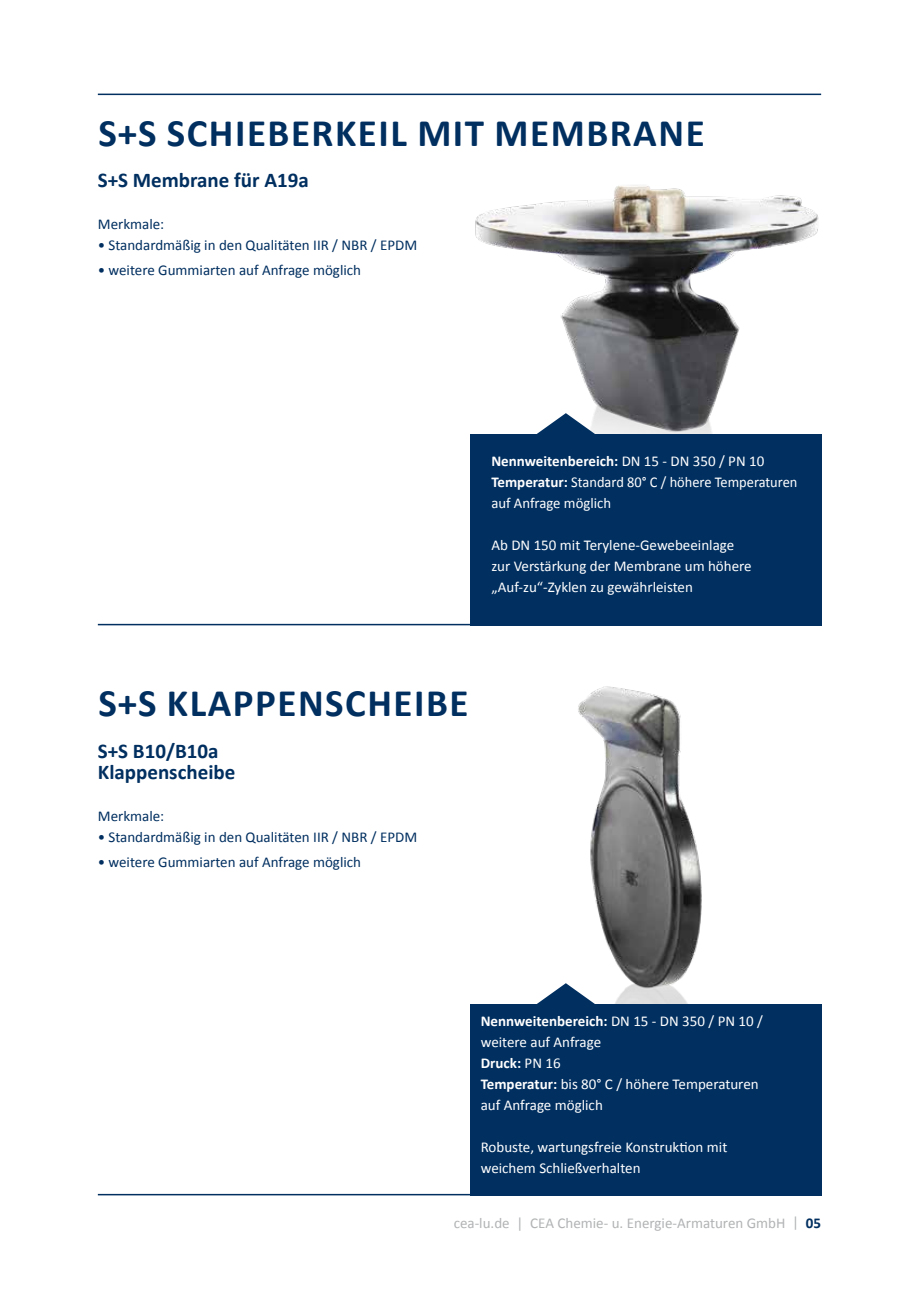
<style>
.page{position:relative;width:919px;height:1289px;background:#fff}
.page>*{position:absolute;margin:0;border:0;box-sizing:border-box;transform-origin:0 0}
.t1{font:700 39px "Calibri";letter-spacing:.04em;color:#002f60}
.t2{font:700 21px/21px "Calibri";color:#002f60}
.t3{font:15px/21px "Calibri";color:#fff}
.t4{font:15px "Calibri";color:#002f60}
.t5{font:15px "Calibri";color:#b1b3b4}
.s1{font-weight:700}
.s2{font-weight:700;color:#002f60}
</style>
<div class="page">
<hr style="left:98px;top:94px;width:723px;height:1px;background:#002f60">
<hr style="left:98px;top:624px;width:723px;height:1px;background:#002f60">
<hr style="left:98px;top:1193px;width:723px;height:2px;background:#002f60">
<img style="left:301px;top:93px;width:520px;height:341px">
<div style="left:470px;top:434px;width:351px;height:191px;background:#002f60"></div>
<svg style="left:534px;top:413px;width:63px;height:21px"></svg>
<img style="left:578px;top:686px;width:124px;height:317px">
<div style="left:470px;top:1003px;width:351px;height:192px;background:#002f60"></div>
<svg style="left:534px;top:983px;width:63px;height:21px"></svg>
<h1 class="t1" style="left:99px;top:105px;width:607px">S+S SCHIEBERKEIL MIT MEMBRANE</h1>
<h2 class="t2" style="left:98px;top:169px;width:212px">S+S Membrane für A19a</h2>
<p class="t4" style="left:98px;top:213px;width:68px">Merkmale:</p>
<p class="t4" style="left:98px;top:234px;width:321px">• Standardmäßig in den Qualitäten IIR / NBR / EPDM</p>
<p class="t4" style="left:98px;top:260px;width:265px">• weitere Gummiarten auf Anfrage möglich</p>
<p class="t3" style="left:491px;top:450px;width:307px"><span class="s1">Nennweitenbereich:</span> DN 15 - DN 350 / PN 10<br><span class="s1">Temperatur:</span> Standard 80° C / höhere Temperaturen auf Anfrage möglich</p>
<p class="t3" style="left:491px;top:534px;width:262px">Ab DN 150 mit Terylene-Gewebeeinlage zur Verstärkung der Membrane um höhere „Auf-zu“-Zyklen zu gewährleisten</p>
<h1 class="t1" style="left:99px;top:675px;width:371px">S+S KLAPPENSCHEIBE</h1>
<h2 class="t2" style="left:98px;top:739px;width:139px">S+S B10/B10a<br>Klappenscheibe</h2>
<p class="t4" style="left:98px;top:805px;width:68px">Merkmale:</p>
<p class="t4" style="left:98px;top:826px;width:321px">• Standardmäßig in den Qualitäten IIR / NBR / EPDM</p>
<p class="t4" style="left:98px;top:851px;width:265px">• weitere Gummiarten auf Anfrage möglich</p>
<p class="t3" style="left:480px;top:1009px;width:283px"><span class="s1">Nennweitenbereich:</span> DN 15 - DN 350 / PN 10 / weitere auf Anfrage<br><span class="s1">Druck:</span> PN 16<br><span class="s1">Temperatur:</span> bis 80° C / höhere Temperaturen auf Anfrage möglich</p>
<p class="t3" style="left:480px;top:1135px;width:248px">Robuste, wartungsfreie Konstruktion mit weichem Schließverhalten</p>
<p class="t5" style="left:453px;top:1212px;width:369px">cea-lu.de | CEA Chemie- u. Energie-Armaturen GmbH | <span class="s2">05</span></p>
</div>
